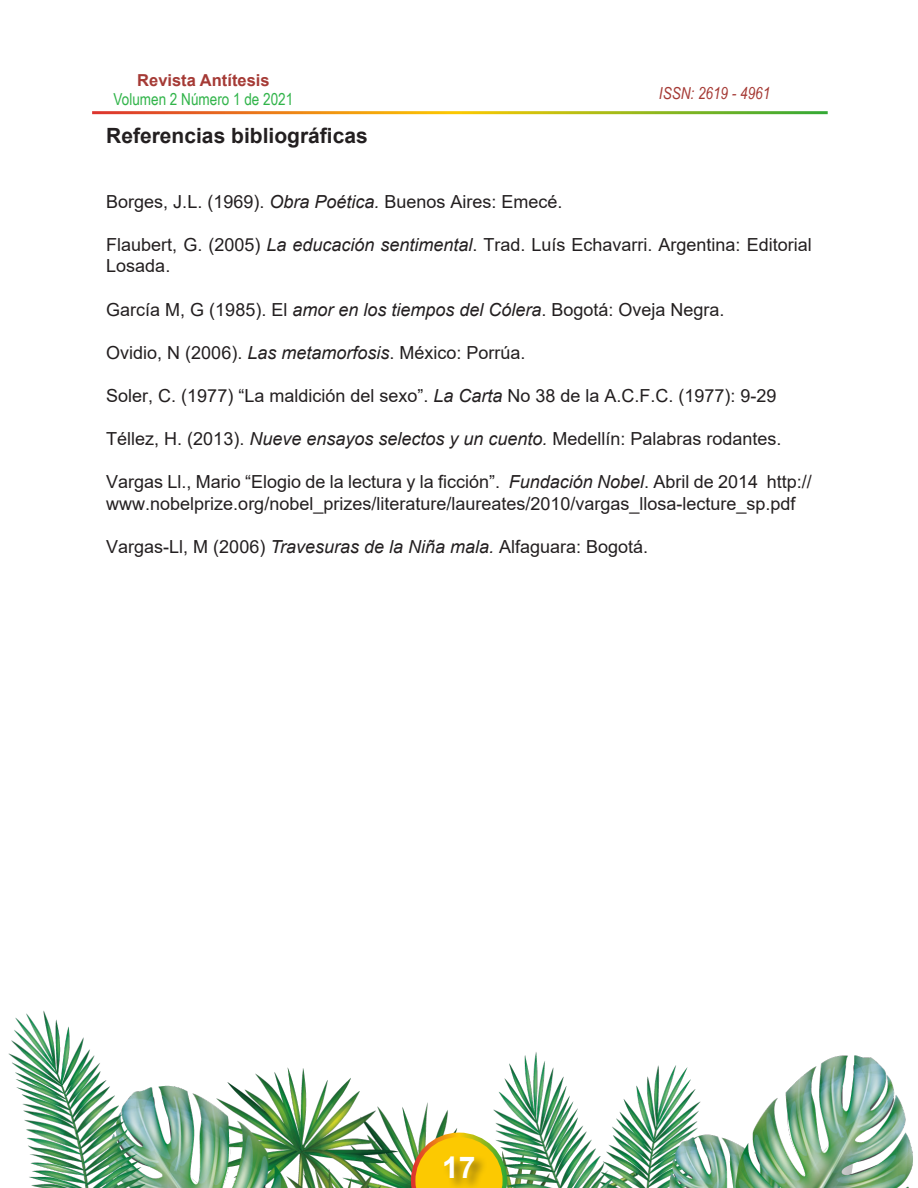
<style>
.page{position:relative;width:918px;height:1188px;background:#fff}
.page>*{position:absolute;margin:0;border:0;box-sizing:border-box;transform-origin:0 0}
.t1{font:700 30px "Arial";color:#fff}
.t2{font:700 21px "Arial";color:#231f20}
.t3{font:18px/21.6px "Arial";color:#231f20}
.t4{font:16.5px "Arial Narrow";color:#31b44a}
.t5{font:700 16.5px "Arial";color:#a53a35}
.t6{font:italic 16.5px "Arial Narrow";color:#a53a35}
.s1{font-style:italic}
</style>
<div class="page">
<img style="left:8px;top:1010px;width:905px;height:178px">
<svg style="left:411px;top:1133px;width:96px;height:55px;background:#ddc035"></svg>
<div style="left:443px;top:1155px;width:45px;height:33px;background:#231f20;opacity:.54"></div>
<p class="t5" style="left:137px;top:68px;width:134px">Revista Antítesis</p>
<p class="t4" style="left:114px;top:88px;width:181px">Volumen 2 Número 1 de 2021</p>
<p class="t2" style="left:106px;top:121px;width:263px">Referencias bibliográficas</p>
<p class="t6" style="left:659px;top:81px;width:113px">ISSN: 2619 - 4961</p>
<p class="t3" style="left:106px;top:190px;width:458px">Borges, J.L. (1969). <span class="s1">Obra Poética.</span> Buenos Aires: Emecé.</p>
<p class="t3" style="left:106px;top:234px;width:707px">Flaubert, G. (2005) <span class="s1">La educación sentimental</span>. Trad. Luís Echavarri. Argentina: Editorial<br>Losada.</p>
<p class="t3" style="left:106px;top:298px;width:620px">García M, G (1985). El <span class="s1">amor en los tiempos del Cólera</span>. Bogotá: Oveja Negra.</p>
<p class="t3" style="left:106px;top:342px;width:421px">Ovidio, N (2006). <span class="s1">Las metamorfosis</span>. México: Porrúa.</p>
<p class="t3" style="left:106px;top:385px;width:672px">Soler, C. (1977) “La maldición del sexo”. <span class="s1">La Carta</span> No 38 de la A.C.F.C. (1977): 9-29</p>
<p class="t3" style="left:106px;top:428px;width:677px">Téllez, H. (2013). <span class="s1">Nueve ensayos selectos y un cuento.</span> Medellín: Palabras rodantes.</p>
<p class="t3" style="left:106px;top:471px;width:707px">Vargas Ll., Mario “Elogio de la lectura y la ficción”. <span class="s1">Fundación Nobel</span>. Abril de 2014 http:// www.nobelprize.org/nobel_prizes/literature/laureates/2010/vargas_llosa-lecture_sp.pdf</p>
<p class="t3" style="left:106px;top:536px;width:543px">Vargas-Ll, M (2006) <span class="s1">Travesuras de la Niña mala.</span> Alfaguara: Bogotá.</p>
<h1 class="t1" style="left:442px;top:1146px;width:35px">17</h1>
</div>
